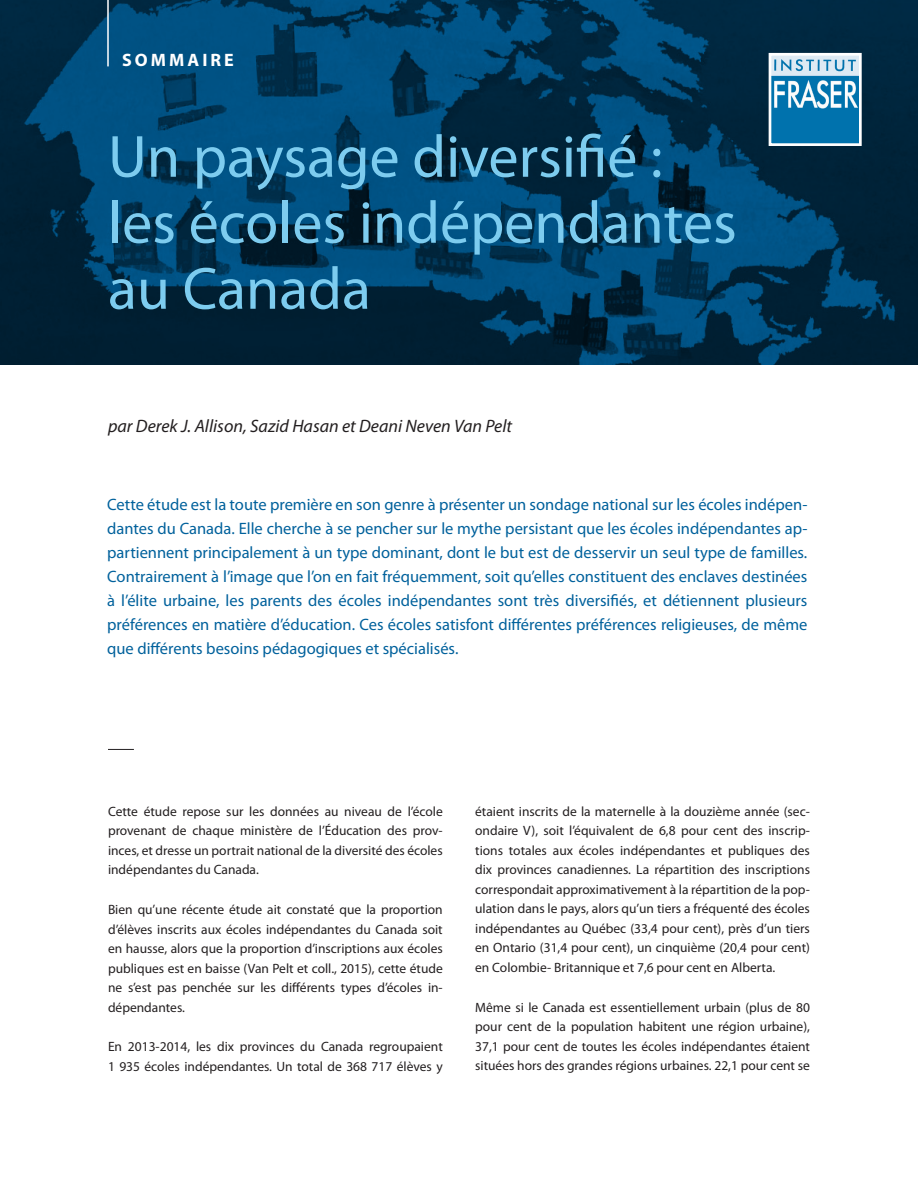
<style>
.page{position:relative;width:918px;height:1188px;background:#fff}
.page>*{position:absolute;margin:0;border:0;box-sizing:border-box;transform-origin:0 0}
.t1{font:60px/66px "Myriad Pro";color:#7dccef}
.Author_name{font:italic 18px "Myriad Pro";color:#231f20}
.t2{font:700 18px "Myriad Pro";letter-spacing:.17em;color:#fff}
.Introduction_paragra{font:16.5px/24px "Myriad Pro";color:#00619c;text-align:justify}
.Body_copy{font:13.5px/19.5px "Myriad Pro";color:#231f20;text-align:justify}
</style>
<div class="page">
<svg style="left:108px;top:749px;width:26px;height:1px"></svg>
<svg style="left:0;top:0;width:918px;height:364px;background:#003758"></svg>
<hr style="left:107px;top:0;width:2px;height:66px;background:#fff">
<img style="left:773px;top:57px;width:85px;height:85px">
<div style="left:769px;top:53px;width:93px;height:93px;border:3px solid #fff"></div>
<p class="t2" style="left:122px;top:49px;width:113px">SOMMAIRE</p>
<p class="t1" style="left:108px;top:123px;width:630px">Un paysage diversifié : les écoles indépendantes au Canada</p>
<p class="Author_name" style="left:108px;top:415px;width:406px">par Derek J. Allison, Sazid Hasan et Deani Neven Van Pelt</p>
<p class="Introduction_paragra" style="left:107px;top:492px;width:702px">Cette étude est la toute première en son genre à présenter un sondage national sur les écoles indépen&shy;dantes du Canada. Elle cherche à se pencher sur le mythe persistant que les écoles indépendantes ap&shy;partiennent principalement à un type dominant, dont le but est de desservir un seul type de familles.<br>Contrairement à l’image que l’on en fait fréquemment, soit qu’elles constituent des enclaves destinées à l’élite urbaine, les parents des écoles indépendantes sont très diversifiés, et détiennent plusieurs préférences en matière d’éducation. Ces écoles satisfont différentes préférences religieuses, de même que différents besoins pédagogiques et spécialisés.</p>
<p class="Body_copy" style="left:108px;top:801px;width:336px">Cette étude repose sur les données au niveau de l’école provenant de chaque ministère de l’Éducation des prov&shy;inces, et dresse un portrait national de la diversité des écoles indépendantes du Canada.</p>
<p class="Body_copy" style="left:108px;top:900px;width:336px">Bien qu’une récente étude ait constaté que la proportion d’élèves inscrits aux écoles indépendantes du Canada soit en hausse, alors que la proportion d’inscriptions aux écoles publiques est en baisse (Van Pelt et coll., 2015), cette étude ne s’est pas penchée sur les différents types d’écoles in&shy;dépendantes.</p>
<p class="Body_copy" style="left:108px;top:1037px;width:336px">En 2013-2014, les dix provinces du Canada regroupaient<br>1 935 écoles indépendantes. Un total de 368 717 élèves y</p>
<p class="Body_copy" style="left:475px;top:801px;width:336px">étaient inscrits de la maternelle à la douzième année (sec&shy;ondaire V), soit l’équivalent de 6,8 pour cent des inscrip&shy;tions totales aux écoles indépendantes et publiques des dix provinces canadiennes. La répartition des inscriptions correspondait approximativement à la répartition de la pop&shy;ulation dans le pays, alors qu’un tiers a fréquenté des écoles indépendantes au Québec (33,4 pour cent), près d’un tiers en Ontario (31,4 pour cent), un cinquième (20,4 pour cent) en Colombie- Britannique et 7,6 pour cent en Alberta.</p>
<p class="Body_copy" style="left:475px;top:997px;width:336px">Même si le Canada est essentiellement urbain (plus de 80 pour cent de la population habitent une région urbaine), 37,1 pour cent de toutes les écoles indépendantes étaient situées hors des grandes régions urbaines. 22,1 pour cent se</p>
</div>
